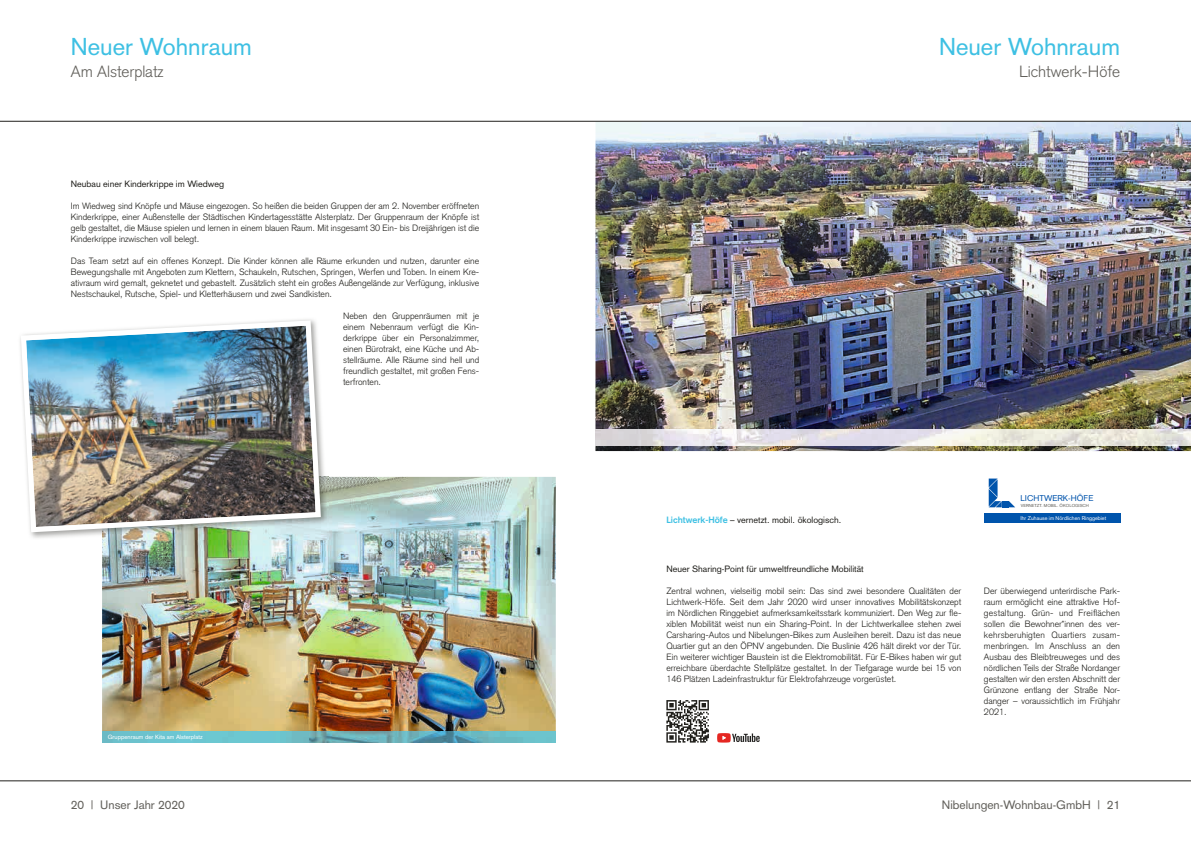
<style>
.page{position:relative;width:1191px;height:842px;background:#fff}
.page>*{position:absolute;margin:0;border:0;box-sizing:border-box;transform-origin:0 0}
.t1{font:24px "Akzidenz Grotesk";color:#3ec0e3}
.t2{font:300 16px "Akzidenz Grotesk";color:#62605b}
.t3{font:12px "Akzidenz Grotesk";color:#62605b}
.t4{font:300 9px/11px "Akzidenz Grotesk";color:#21201c;text-align:justify}
.t5{font:9px "Akzidenz Grotesk";color:#21201c}
.t6{font:8.3px "Akzidenz Grotesk";color:#0054ac}
.t7{font:6px "Akzidenz Grotesk";color:#fff}
.t8{font:5.3px "Akzidenz Grotesk";color:#fff}
.t9{font:4.3px "Akzidenz Grotesk";color:#62605b}
.s1{font-weight:700;color:#3ec0e3}
</style>
<div class="page">
<img style="left:0;top:121px;width:1191px;height:660px">
<img style="left:102px;top:477px;width:454px;height:255px">
<img style="left:102px;top:732px;width:454px;height:11px">
<img style="left:18px;top:535px;width:84px;height:4px">
<img style="left:102px;top:477px;width:226px;height:62px">
<img style="left:18px;top:318px;width:305px;height:217px">
<p class="t1" style="left:71px;top:32px;width:182px">Neuer Wohnraum</p>
<p class="t2" style="left:71px;top:62px;width:94px">Am Alsterplatz</p>
<p class="t5" style="left:71px;top:179px;width:155px">Neubau einer Kinderkrippe im Wiedweg</p>
<p class="t4" style="left:71px;top:200px;width:410px">Im Wiedweg sind Knöpfe und Mäuse eingezogen. So heißen die beiden Gruppen der am 2. November eröffneten Kinderkrippe, einer Außenstelle der Städtischen Kindertagesstätte Alsterplatz. Der Gruppenraum der Knöpfe ist gelb gestaltet, die Mäuse spielen und lernen in einem blauen Raum. Mit insgesamt 30 Ein- bis Dreijährigen ist die Kinderkrippe inzwischen voll belegt.</p>
<p class="t4" style="left:71px;top:255px;width:410px">Das Team setzt auf ein offenes Konzept. Die Kinder können alle Räume erkunden und nutzen, darunter eine Bewegungshalle mit Angeboten zum Klettern, Schaukeln, Rutschen, Springen, Werfen und Toben. In einem Kre&shy;ativraum wird gemalt, geknetet und gebastelt. Zusätzlich steht ein großes Außengelände zur Verfügung, inklusive Nestschaukel, Rutsche, Spiel- und Kletterhäusern und zwei Sandkisten.</p>
<p class="t4" style="left:343px;top:310px;width:138px">Neben den Gruppenräumen mit je einem Nebenraum verfügt die Kin&shy;derkrippe über ein Personalzimmer, einen Bürotrakt, eine Küche und Ab&shy;stellräume. Alle Räume sind hell und freundlich gestaltet, mit großen Fens&shy;terfronten.</p>
<p class="t7" style="left:108px;top:733px;width:96px">Gruppenraum der Kita am Alsterplatz</p>
<p class="t1" style="left:939px;top:32px;width:182px">Neuer Wohnraum</p>
<p class="t2" style="left:1019px;top:62px;width:103px">Lichtwerk-Höfe</p>
<p class="t5" style="left:666px;top:514px;width:176px"><span class="s1">Lichtwerk-Höfe</span> – vernetzt. mobil. ökologisch.</p>
<p class="t6" style="left:1020px;top:493px;width:75px">LICHTWERK-HÖFE</p>
<p class="t9" style="left:1021px;top:503px;width:70px">VERNETZT. MOBIL. ÖKOLOGISCH</p>
<p class="t8" style="left:1020px;top:515px;width:87px">Ihr Zuhause im Nördlichen Ringgebiet</p>
<p class="t5" style="left:666px;top:564px;width:199px">Neuer Sharing-Point für umweltfreundliche Mobilität</p>
<p class="t4" style="left:666px;top:585px;width:296px">Zentral wohnen, vielseitig mobil sein: Das sind zwei besondere Qualitäten der Lichtwerk-Höfe. Seit dem Jahr 2020 wird unser innovatives Mobilitätskonzept im Nördlichen Ringgebiet aufmerksamkeitsstark kommuniziert. Den Weg zur fle&shy;xiblen Mobilität weist nun ein Sharing-Point. In der Lichtwerkallee stehen zwei Carsharing-Autos und Nibelungen-Bikes zum Ausleihen bereit. Dazu ist das neue Quartier gut an den ÖPNV angebunden. Die Buslinie 426 hält direkt vor der Tür.<br>Ein weiterer wichtiger Baustein ist die Elektromobilität. Für E-Bikes haben wir gut erreichbare überdachte Stellplätze gestaltet. In der Tiefgarage wurde bei 15 von 146 Plätzen Ladeinfrastruktur für Elektrofahrzeuge vorgerüstet.</p>
<p class="t4" style="left:984px;top:585px;width:138px">Der überwiegend unterirdische Park&shy;raum ermöglicht eine attraktive Hof&shy;gestaltung. Grün- und Freiflächen sollen die Bewohner*innen des ver&shy;kehrsberuhigten Quartiers zusam&shy;menbringen. Im Anschluss an den Ausbau des Bleibtreuweges und des nördlichen Teils der Straße Nordanger gestalten wir den ersten Abschnitt der Grünzone entlang der Straße Nor&shy;danger – voraussichtlich im Frühjahr 2021.</p>
<p class="t3" style="left:71px;top:797px;width:116px">20 | Unser Jahr 2020</p>
<p class="t3" style="left:942px;top:797px;width:180px">Nibelungen-Wohnbau-GmbH | 21</p>
</div>
